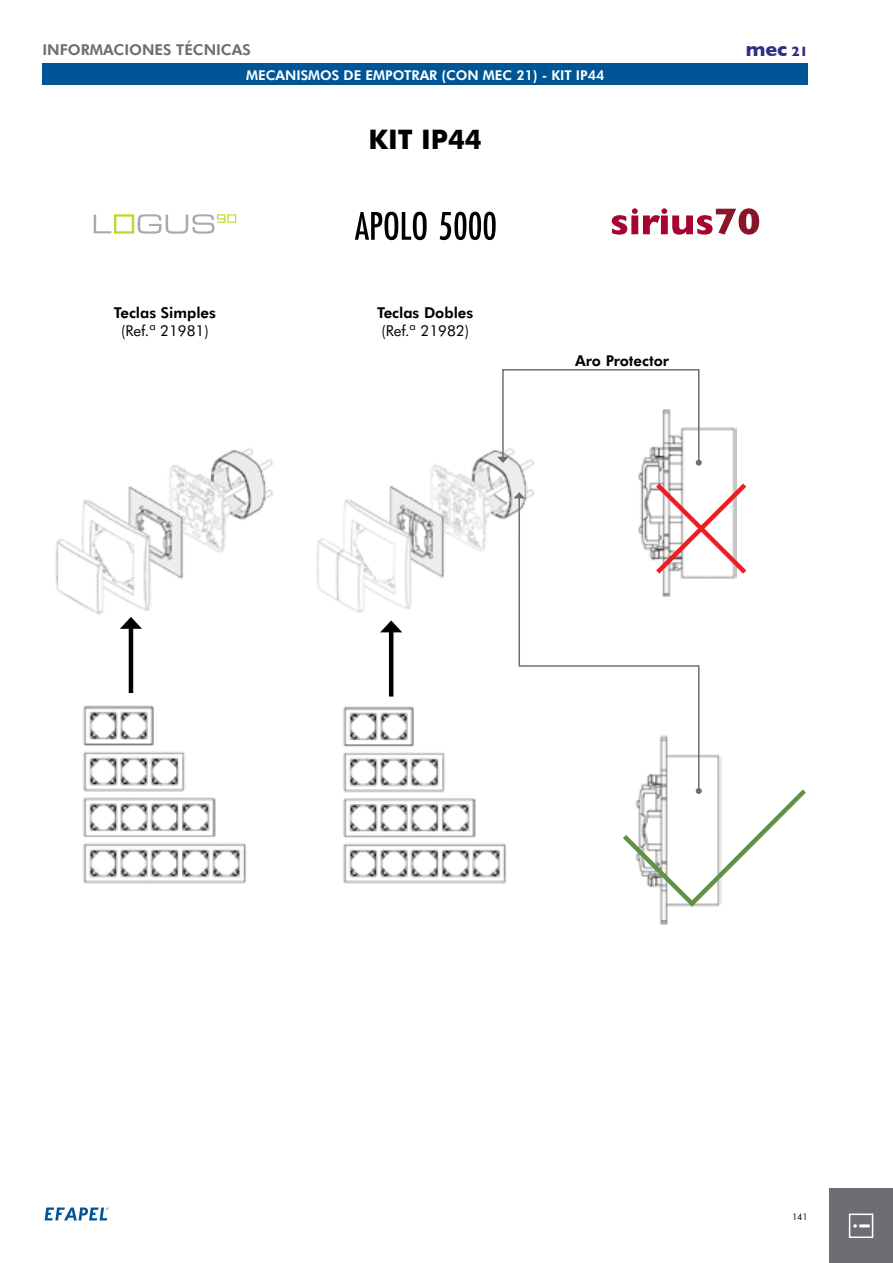
<style>
.page{position:relative;width:893px;height:1263px;background:#fff}
.page>*{position:absolute;margin:0;border:0;box-sizing:border-box;transform-origin:0 0}
.t1{font:700 27px "Futura BT";color:#000}
.t2{font:800 21.45px "Futura BT";color:#fff}
.t3{font:700 19.8px "Gill Sans";color:#302e84}
.t4{font:800 15px "Futura BT";color:#000}
.t5{font:15px "Futura BT";color:#000}
.t6{font:800 15px "Futura BT";color:#6d6e71}
.t7{font:700 13.8px "Gill Sans";color:#302e84}
.t8{font:800 13.5px "Futura BT";color:#fff}
.t9{font:9px "Futura BT";color:#000}
</style>
<div class="page">
<svg style="left:45px;top:1207px;width:63px;height:13px"></svg>
<div style="left:829px;top:1188px;width:64px;height:75px;background:#6d6e71"></div>
<div style="left:849px;top:1213px;width:24px;height:25px;border:2px solid #fff"></div>
<div style="left:43px;top:64px;width:765px;height:21px;background:#005596"></div>
<svg style="left:94px;top:214px;width:142px;height:20px"></svg>
<svg style="left:355px;top:212px;width:72px;height:28px"></svg>
<svg style="left:440px;top:212px;width:56px;height:28px"></svg>
<svg style="left:612px;top:208px;width:147px;height:27px"></svg>
<img style="left:55px;top:448px;width:218px;height:167px">
<hr style="left:129px;top:625px;width:4px;height:68px;background:#000">
<svg style="left:120px;top:617px;width:22px;height:12px"></svg>
<img style="left:83px;top:705px;width:163px;height:179px">
<img style="left:316px;top:449px;width:218px;height:164px">
<hr style="left:389px;top:628px;width:4px;height:68px;background:#000">
<svg style="left:380px;top:620px;width:22px;height:12px"></svg>
<img style="left:343px;top:706px;width:163px;height:178px">
<img style="left:638px;top:427px;width:98px;height:152px">
<img style="left:659px;top:754px;width:62px;height:171px">
<svg style="left:651px;top:479px;width:96px;height:99px"></svg>
<svg style="left:497px;top:369px;width:205px;height:97px"></svg>
<svg style="left:518px;top:496px;width:182px;height:289px"></svg>
<svg style="left:513px;top:492px;width:12px;height:6px"></svg>
<svg style="left:623px;top:785px;width:183px;height:126px"></svg>
<p class="t6" style="left:43px;top:40px;width:210px">INFORMACIONES TÉCNICAS</p>
<p class="t8" style="left:246px;top:67px;width:360px">MECANISMOS DE EMPOTRAR (CON MEC 21) - KIT IP44</p>
<p class="t4" style="left:114px;top:303px;width:104px">Teclas Simples</p>
<p class="t5" style="left:121px;top:321px;width:89px">(Ref.ª 21981)</p>
<h1 class="t1" style="left:369px;top:123px;width:115px">KIT IP44</h1>
<p class="t4" style="left:377px;top:303px;width:98px">Teclas Dobles</p>
<p class="t5" style="left:381px;top:321px;width:89px">(Ref.ª 21982)</p>
<p class="t4" style="left:575px;top:351px;width:95px">Aro Protector</p>
<h3 class="t3" style="left:746px;top:34px;width:43px">mec</h3>
<p class="t7" style="left:791px;top:40px;width:18px">21</p>
<p class="t9" style="left:792px;top:1212px;width:17px">141</p>
<h2 class="t2" style="left:849px;top:1229px;width:8px;rotate:-90deg">i</h2>
</div>
